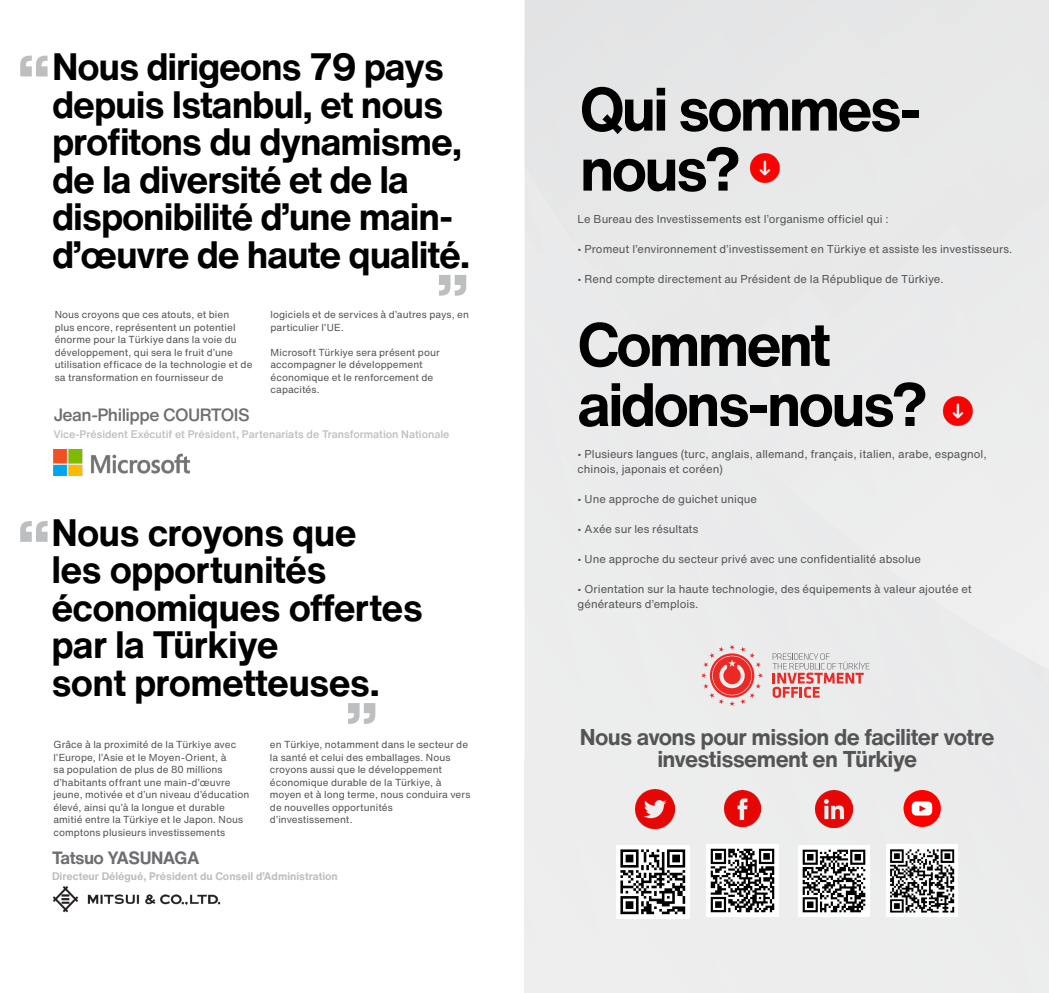
<style>
.page{position:relative;width:1049px;height:993px;background:#fff}
.page>*{position:absolute;margin:0;border:0;box-sizing:border-box;transform-origin:0 0}
.t1{font:700 60px/60px "Helvetica Now Text";letter-spacing:-.05em;color:#000}
.t2{font:900 52.5px "Helvetica Now Text";color:#bcbec0}
.t3{font:700 37.5px/37.5px "Helvetica Now Text";letter-spacing:-.03em;color:#000}
.t4{font:700 22.5px/22.5px "Helvetica Now Text";letter-spacing:-.03em;color:#545456;text-align:center}
.t5{font:500 17.5px "Helvetica Now Text";letter-spacing:-.03em;color:#6d6e71}
.t6{font:700 17.5px "Helvetica Now Text";letter-spacing:-.03em;color:#6d6e71}
.t7{font:11.25px/15px "Helvetica Now Text";color:#545456}
.t8{font:500 10.75px "Helvetica Now Text";color:#bcbec0}
.t9{font:700 10.75px "Helvetica Now Text";color:#bcbec0}
.t10{font:10px/12.5px "Helvetica Now Text";letter-spacing:.005em;color:#545456}
.s1{font-weight:900;font-size:52.5px;color:#bcbec0}
</style>
<div class="page">
<div style="left:683px;top:669px;width:106px;height:323px;background:#ededed"></div>
<div style="left:789px;top:669px;width:110px;height:323px;background:#ececed"></div>
<div style="left:899px;top:669px;width:150px;height:323px;background:#ebebec"></div>
<div style="left:524px;top:669px;width:159px;height:323px;background:#ededee"></div>
<img style="left:636px;top:789px;width:38px;height:39px">
<img style="left:724px;top:789px;width:37px;height:37px">
<img style="left:816px;top:790px;width:36px;height:37px">
<img style="left:746px;top:150px;width:37px;height:37px">
<img style="left:940px;top:392px;width:37px;height:37px">
<img style="left:616px;top:845px;width:73px;height:73px">
<img style="left:706px;top:843px;width:72px;height:72px">
<img style="left:798px;top:844px;width:71px;height:71px">
<img style="left:886px;top:844px;width:72px;height:71px">
<svg style="left:701px;top:645px;width:62px;height:60px;background:#eba4a3"></svg>
<svg style="left:772px;top:653px;width:97px;height:44px;background:#e3bfbf"></svg>
<div style="left:903px;top:789px;width:38px;height:37px;background:#f00;border-radius:50%"></div>
<svg style="left:912px;top:801px;width:20px;height:14px"></svg>
<img style="left:52px;top:886px;width:168px;height:26px">
<img style="left:54px;top:449px;width:136px;height:26px">
<h3 class="t3" style="left:52px;top:47px;width:420px;text-indent:-34px"><span class="s1">“</span>Nous dirigeons 79 pays depuis Istanbul, et nous profitons du dynamisme, de la diversité et de la disponibilité d’une main&shy;d’œuvre de haute qualité.</h3>
<h2 class="t2" style="left:468px;top:316px;width:33px;rotate:-180deg">“</h2>
<p class="t10" style="left:55px;top:308px;width:199px">Nous croyons que ces atouts, et bien<br>plus encore, représentent un potentiel énorme pour la Türkiye dans la voie du développement, qui sera le fruit d’une utilisation efficace de la technologie et de sa transformation en fournisseur de</p>
<p class="t10" style="left:270px;top:308px;width:200px">logiciels et de services à d’autres pays, en particulier l’UE.</p>
<p class="t10" style="left:270px;top:346px;width:171px">Microsoft Türkiye sera présent pour accompagner le développement économique et le renforcement de capacités.</p>
<h3 class="t5" style="left:53px;top:401px;width:198px">Jean-Philippe COURTOIS</h3>
<p class="t8" style="left:53px;top:426px;width:398px">Vice-Président Exécutif et Président, Partenariats de Transformation Nationale</p>
<h3 class="t3" style="left:51px;top:512px;width:373px">Nous croyons que<br>les opportunités économiques offertes par la Türkiye<br>sont prometteuses.</h3>
<h2 class="t2" style="left:18px;top:500px;width:33px">“</h2>
<h2 class="t2" style="left:377px;top:744px;width:33px;rotate:-180deg">“</h2>
<p class="t10" style="left:53px;top:737px;width:197px">Grâce à la proximité de la Türkiye avec l’Europe, l’Asie et le Moyen-Orient, à<br>sa population de plus de 80 millions d’habitants offrant une main-d’œuvre jeune, motivée et d’un niveau d’éducation élevé, ainsi qu’à la longue et durable amitié entre la Türkiye et le Japon. Nous comptons plusieurs investissements</p>
<p class="t10" style="left:270px;top:737px;width:202px">en Türkiye, notamment dans le secteur de la santé et celui des emballages. Nous croyons aussi que le développement économique durable de la Türkiye, à moyen et à long terme, nous conduira vers de nouvelles opportunités d’investissement.</p>
<h3 class="t6" style="left:52px;top:844px;width:149px">Tatsuo YASUNAGA</h3>
<p class="t9" style="left:52px;top:867px;width:287px">Directeur Délégué, Président du Conseil d’Administration</p>
<h1 class="t1" style="left:580px;top:78px;width:343px">Qui sommes&shy;nous?</h1>
<p class="t7" style="left:578px;top:211px;width:313px">Le Bureau des Investissements est l’organisme officiel qui :</p>
<p class="t7" style="left:578px;top:241px;width:436px">• Promeut l’environnement d’investissement en Türkiye et assiste les investisseurs.</p>
<p class="t7" style="left:578px;top:271px;width:367px">• Rend compte directement au Président de la République de Türkiye.</p>
<h1 class="t1" style="left:578px;top:313px;width:351px">Comment aidons-nous?</h1>
<p class="t7" style="left:578px;top:446px;width:411px">• Plusieurs langues (turc, anglais, allemand, français, italien, arabe, espagnol, chinois, japonais et coréen)</p>
<p class="t7" style="left:578px;top:491px;width:181px">• Une approche de guichet unique</p>
<p class="t7" style="left:578px;top:521px;width:122px">• Axée sur les résultats</p>
<p class="t7" style="left:578px;top:551px;width:345px">• Une approche du secteur privé avec une confidentialité absolue</p>
<p class="t7" style="left:578px;top:581px;width:396px">• Orientation sur la haute technologie, des équipements à valeur ajoutée et générateurs d’emplois.</p>
<h3 class="t4" style="left:580px;top:725px;width:416px">Nous avons pour mission de faciliter votre investissement en Türkiye</h3>
</div>
